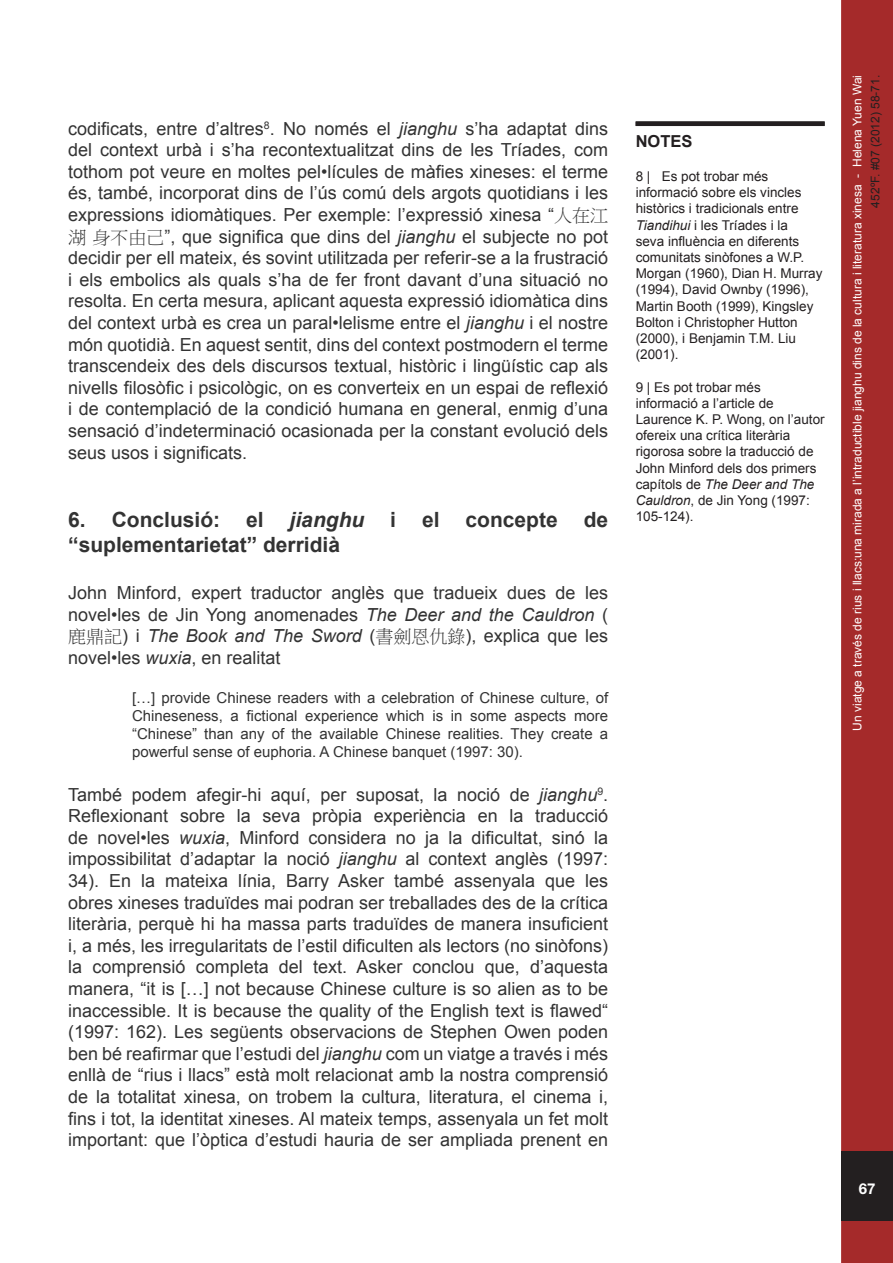
<style>
.page{position:relative;width:893px;height:1263px;background:#fff}
.page>*{position:absolute;margin:0;border:0;box-sizing:border-box;transform-origin:0 0}
.t1{font:700 21px/25.2px "Arial";color:#333}
.t2{font:18px/21.6px "Arial";color:#333;text-align:justify}
.Estilo_de_párrafo_1{font:700 16.5px "Arial";color:#231f20}
.t3{font:15px/18px "Arial";color:#333;text-align:justify}
.t4{font:700 15px "Helvetica Neue";color:#fff}
.Estilo_de_párrafo_1-2{font:13.5px/16.2px "Arial";color:#231f20}
.t5{font:12px "Arial";color:#fff}
.t6{font:12px "Arial";color:#231f20}
.s1{font-style:italic}
.s2{font-family:"P Ming Li U"}
</style>
<div class="page">
<div style="left:843px;top:2px;width:48px;height:1259px;background:#a52a2a"></div>
<div style="left:841px;top:0;width:52px;height:1263px;border:3px solid #a52a2a"></div>
<div style="left:841px;top:1151px;width:52px;height:70px;background:#231f20"></div>
<div style="left:636px;top:121px;width:189px;height:5px;background:#231f20"></div>
<p class="t2" style="left:68px;top:118px;width:541px">codificats, entre d’altres<sup>8</sup>. No només el <span class="s1">jianghu</span> s’ha adaptat dins del context urbà i s’ha recontextualitzat dins de les Tríades, com tothom pot veure en moltes pel•lícules de màfies xineses: el terme és, també, incorporat dins de l’ús comú dels argots quotidians i les expressions idiomàtiques. Per exemple: l’expressió xinesa “<span class="s2">人在江湖 身不由己</span>”, que significa que dins del <span class="s1">jianghu</span> el subjecte no pot decidir per ell mateix, és sovint utilitzada per referir-se a la frustració i els embolics als quals s’ha de fer front davant d’una situació no resolta. En certa mesura, aplicant aquesta expressió idiomàtica dins del context urbà es crea un paral•lelisme entre el <span class="s1">jianghu</span> i el nostre món quotidià. En aquest sentit, dins del context postmodern el terme transcendeix des dels discursos textual, històric i lingüístic cap als nivells filosòfic i psicològic, on es converteix en un espai de reflexió i de contemplació de la condició humana en general, enmig d’una sensació d’indeterminació ocasionada per la constant evolució dels seus usos i significats.</p>
<p class="t1" style="left:68px;top:508px;width:541px">6. Conclusió: el <span class="s1">jianghu</span> i el concepte de “suplementarietat” derridià</p>
<p class="t2" style="left:68px;top:582px;width:541px">John Minford, expert traductor anglès que tradueix dues de les novel•les de Jin Yong anomenades <span class="s1">The Deer and the Cauldron</span> (<span class="s2">鹿鼎記</span>) i <span class="s1">The Book and The Sword</span> (<span class="s2">書劍恩仇錄</span>), explica que les novel•les <span class="s1">wuxia</span>, en realitat</p>
<p class="t3" style="left:132px;top:689px;width:478px">[…] provide Chinese readers with a celebration of Chinese culture, of Chineseness, a fictional experience which is in some aspects more “Chinese” than any of the available Chinese realities. They create a powerful sense of euphoria. A Chinese banquet (1997: 30).</p>
<p class="t2" style="left:68px;top:784px;width:541px">També podem afegir-hi aquí, per suposat, la noció de <span class="s1">jianghu</span><sup>9</sup>.<br>Reflexionant sobre la seva pròpia experiència en la traducció de novel•les <span class="s1">wuxia</span>, Minford considera no ja la dificultat, sinó la impossibilitat d’adaptar la noció <span class="s1">jianghu</span> al context anglès (1997:<br>34). En la mateixa línia, Barry Asker també assenyala que les obres xineses traduïdes mai podran ser treballades des de la crítica literària, perquè hi ha massa parts traduïdes de manera insuficient i, a més, les irregularitats de l’estil dificulten als lectors (no sinòfons) la comprensió completa del text. Asker conclou que, d’aquesta manera, “it is […] not because Chinese culture is so alien as to be inaccessible. It is because the quality of the English text is flawed“ (1997: 162). Les següents observacions de Stephen Owen poden ben bé reafirmar que l’estudi del <span class="s1">jianghu</span> com un viatge a través i més enllà de “rius i llacs” està molt relacionat amb la nostra comprensió de la totalitat xinesa, on trobem la cultura, literatura, el cinema i, fins i tot, la identitat xineses. Al mateix temps, assenyala un fet molt important: que l’òptica d’estudi hauria de ser ampliada prenent en</p>
<p class="Estilo_de_párrafo_1" style="left:636px;top:130px;width:58px">NOTES</p>
<p class="Estilo_de_párrafo_1-2" style="left:636px;top:168px;width:188px">8 | Es pot trobar més informació sobre els vincles històrics i tradicionals entre<br><span class="s1">Tiandihui</span> i les Tríades i la<br>seva influència en diferents comunitats sinòfones a W.P.<br>Morgan (1960), Dian H. Murray (1994), David Ownby (1996),<br>Martin Booth (1999), Kingsley<br>Bolton i Christopher Hutton (2000), i Benjamin T.M. Liu (2001).</p>
<p class="Estilo_de_párrafo_1-2" style="left:636px;top:379px;width:190px">9 | Es pot trobar més informació a l’article de<br>Laurence K. P. Wong, on l’autor ofereix una crítica literària rigorosa sobre la traducció de<br>John Minford dels dos primers capítols de <span class="s1">The Deer and The<br>Cauldron</span>, de Jin Yong (1997:<br>105-124).</p>
<p class="t5" style="left:850px;top:731px;width:657px;rotate:-90deg">Un viatge a través de rius i llacs:una mirada a l’intraductible jianghu dins de la cultura i literatura xinesa - Helena Yuen Wai</p>
<p class="t6" style="left:868px;top:207px;width:134px;rotate:-90deg">452ºF. #07 (2012) 58-71.</p>
<p class="t4" style="left:859px;top:1179px;width:18px">67</p>
</div>
